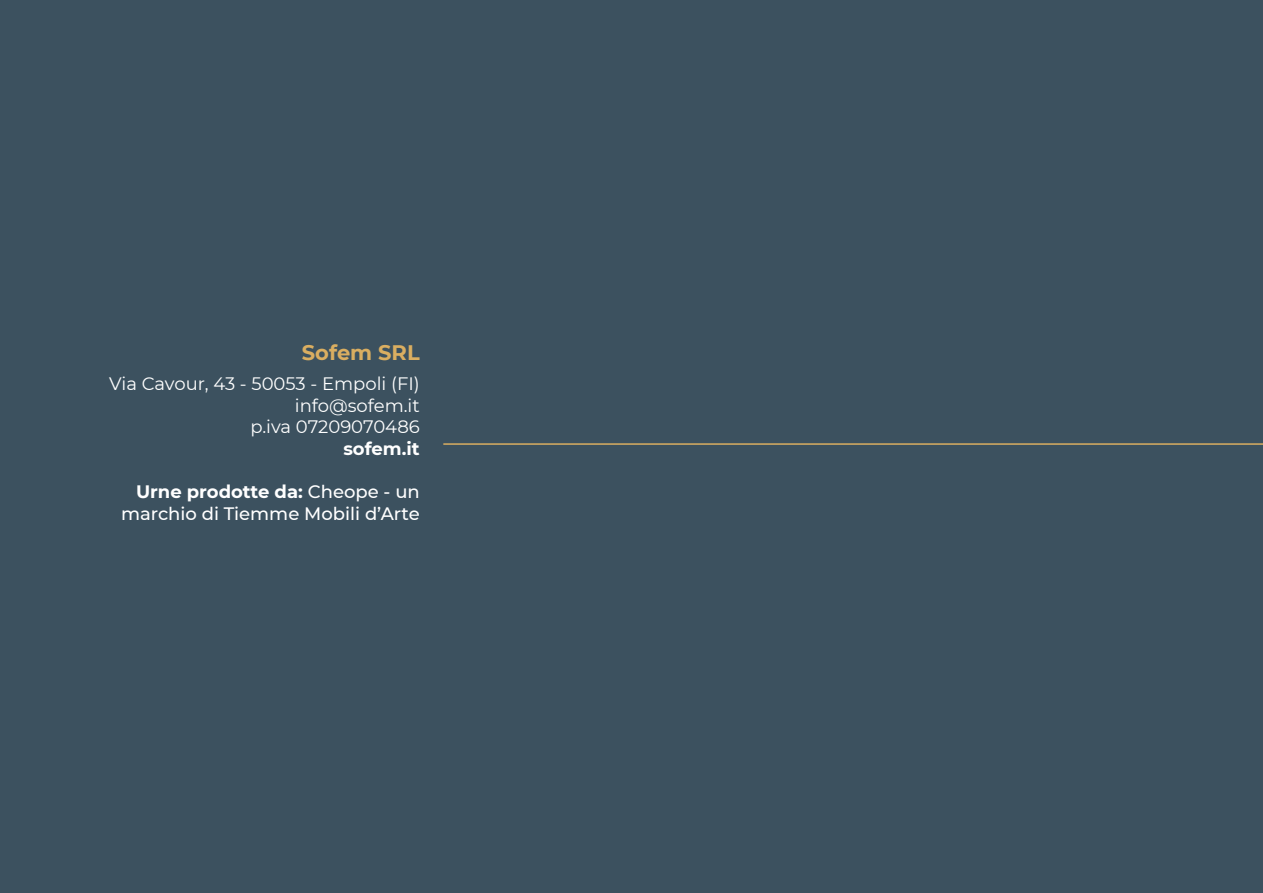
<style>
.page{position:relative;width:1263px;height:893px;background:#3c515f}
.page>*{position:absolute;margin:0;border:0;box-sizing:border-box;transform-origin:0 0}
.t1{font:700 21px "Montserrat";color:#daae61}
.t2{font:18px "Montserrat";color:#fff}
.t3{font:500 18px/21.6px "Montserrat";color:#fff;text-align:right}
.t4{font:700 18px "Montserrat";color:#fff}
.s1{font-weight:700}
</style>
<div class="page">
<hr style="left:443px;top:443px;width:820px;height:2px;background:#daae61">
<p class="t1" style="left:302px;top:337px;width:119px">Sofem SRL</p>
<p class="t2" style="left:109px;top:371px;width:312px">Via Cavour, 43 - 50053 - Empoli (FI)</p>
<p class="t2" style="left:295px;top:393px;width:126px">info@sofem.it</p>
<p class="t2" style="left:250px;top:414px;width:171px">p.iva 07209070486</p>
<p class="t4" style="left:343px;top:435px;width:78px">sofem.it</p>
<p class="t3" style="left:121px;top:480px;width:300px"><span class="s1">Urne prodotte da:</span> Cheope - un marchio di Tiemme Mobili d’Arte</p>
</div>
